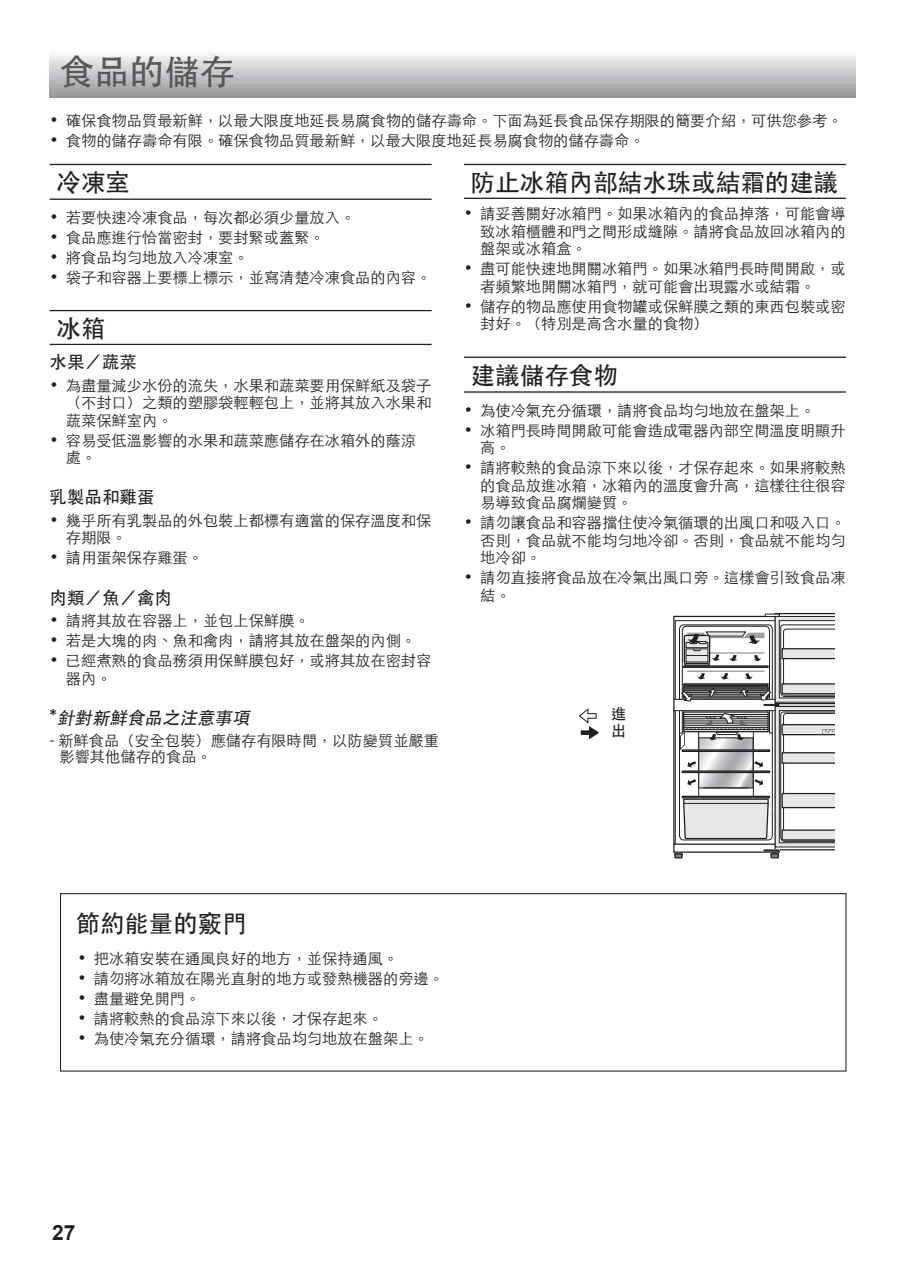
<style>
.page{position:relative;width:903px;height:1275px;background:#fff}
.page>*{position:absolute;margin:0;border:0;box-sizing:border-box;transform-origin:0 0}
.t1{font:500 35px "ST Heiti TC";color:#57585a}
.t2{font:500 24.5px "ST Heiti TC";color:#231f20}
.t3{font:700 21px "Arial";color:#231f20}
.t4{font:500 17.5px "ST Heiti TC";color:#231f20}
.t5{font:italic 500 17.5px "ST Heiti TC";color:#231f20}
.t6{font:300 15.22px/17.5px "ST Heiti TC";color:#231f20}
.t7{font:500 15.22px/16.6px "ST Heiti TC";color:#231f20}
.s1{font-style:normal}
</style>
<div class="page">
<hr style="left:50px;top:164px;width:382px;height:1px;background:#231f20">
<hr style="left:50px;top:199px;width:382px;height:1px;background:#231f20">
<hr style="left:50px;top:310px;width:382px;height:1px;background:#231f20">
<hr style="left:50px;top:344px;width:382px;height:1px;background:#231f20">
<svg style="left:579px;top:708px;width:19px;height:31px"></svg>
<div style="left:60px;top:893px;width:786px;height:178px;border:1px solid #231f20"></div>
<div style="left:50px;top:50px;width:805px;height:47px;background:linear-gradient(to bottom,#fcfcfd,#95979b)"></div>
<svg style="left:673px;top:613px;width:161px;height:246px"></svg>
<hr style="left:464px;top:164px;width:382px;height:1px;background:#231f20">
<hr style="left:464px;top:198px;width:382px;height:1px;background:#231f20">
<hr style="left:464px;top:357px;width:382px;height:1px;background:#231f20">
<hr style="left:464px;top:391px;width:382px;height:2px;background:#231f20">
<h1 class="t1" style="left:60px;top:52px;width:177px">食品的儲存</h1>
<p class="t6" style="left:50px;top:110px;width:794px">• 確保食物品質最新鮮，以最大限度地延長易腐食物的儲存壽命。下面為延長食品保存期限的簡要介紹，可供您參考。</p>
<p class="t6" style="left:50px;top:130px;width:596px">• 食物的儲存壽命有限。確保食物品質最新鮮，以最大限度地延長易腐食物的儲存壽命。</p>
<h2 class="t2" style="left:57px;top:169px;width:75px">冷凍室</h2>
<p class="t6" style="left:50px;top:207px;width:307px">• 若要快速冷凍食品，每次都必須少量放入。</p>
<p class="t6" style="left:50px;top:227px;width:277px">• 食品應進行恰當密封，要封緊或蓋緊。</p>
<p class="t6" style="left:50px;top:247px;width:201px">• 將食品均勻地放入冷凍室。</p>
<p class="t6" style="left:50px;top:267px;width:383px">• 袋子和容器上要標上標示，並寫清楚冷凍食品的內容。</p>
<h2 class="t2" style="left:57px;top:315px;width:51px">冰箱</h2>
<p class="t4" style="left:50px;top:352px;width:89px">水果／蔬菜</p>
<p class="t6" style="left:66px;top:375px;width:367px;text-align:justify;text-indent:-16px">• 為盡量減少水份的流失，水果和蔬菜要用保鮮紙及袋子（不封口）之類的塑膠袋輕輕包上，並將其放入水果和蔬菜保鮮室內。</p>
<p class="t6" style="left:66px;top:430px;width:352px;text-indent:-16px">• 容易受低溫影響的水果和蔬菜應儲存在冰箱外的蔭涼處。</p>
<p class="t4" style="left:50px;top:487px;width:107px">乳製品和雞蛋</p>
<p class="t6" style="left:66px;top:510px;width:367px;text-indent:-16px">• 幾乎所有乳製品的外包裝上都標有適當的保存溫度和保存期限。</p>
<p class="t6" style="left:50px;top:547px;width:155px">• 請用蛋架保存雞蛋。</p>
<p class="t4" style="left:50px;top:588px;width:124px">肉類／魚／禽肉</p>
<p class="t6" style="left:50px;top:610px;width:261px">• 請將其放在容器上，並包上保鮮膜。</p>
<p class="t6" style="left:50px;top:630px;width:368px">• 若是大塊的肉、魚和禽肉，請將其放在盤架的內側。</p>
<p class="t6" style="left:66px;top:650px;width:367px;text-indent:-16px">• 已經煮熟的食品務須用保鮮膜包好，或將其放在密封容器內。</p>
<p class="t5" style="left:50px;top:708px;width:205px"><span class="s1">*</span> 針對新鮮食品之注意事項</p>
<p class="t6" style="left:60px;top:730px;width:381px;line-height:16.8px;text-indent:-10px">- 新鮮食品（安全包裝）應儲存有限時間，以防變質並嚴重影響其他儲存的食品。</p>
<h2 class="t2" style="left:471px;top:169px;width:369px">防止冰箱內部結水珠或結霜的建議</h2>
<p class="t6" style="left:480px;top:204px;width:367px;text-align:justify;text-indent:-16px">• 請妥善關好冰箱門。如果冰箱內的食品掉落，可能會導致冰箱櫃體和門之間形成縫隙。請將食品放回冰箱內的盤架或冰箱盒。</p>
<p class="t6" style="left:480px;top:259px;width:367px;text-indent:-16px">• 盡可能快速地開關冰箱門。如果冰箱門長時間開啟，或者頻繁地開關冰箱門，就可能會出現露水或結霜。</p>
<p class="t6" style="left:480px;top:296px;width:367px;text-indent:-16px">• 儲存的物品應使用食物罐或保鮮膜之類的東西包裝或密封好。（特別是高含水量的食物）</p>
<h2 class="t2" style="left:471px;top:362px;width:148px">建議儲存食物</h2>
<p class="t6" style="left:464px;top:400px;width:353px">• 為使冷氣充分循環，請將食品均勻地放在盤架上。</p>
<p class="t6" style="left:480px;top:420px;width:367px;text-indent:-16px">• 冰箱門長時間開啟可能會造成電器內部空間溫度明顯升高。</p>
<p class="t6" style="left:480px;top:457px;width:367px;text-align:justify;text-indent:-16px">• 請將較熱的食品涼下來以後，才保存起來。如果將較熱的食品放進冰箱，冰箱內的溫度會升高，這樣往往很容易導致食品腐爛變質。</p>
<p class="t6" style="left:480px;top:512px;width:367px;text-align:justify;text-indent:-16px">• 請勿讓食品和容器擋住使冷氣循環的出風口和吸入口。否則，食品就不能均勻地冷卻。否則，食品就不能均勻地冷卻。</p>
<p class="t6" style="left:480px;top:567px;width:367px;text-indent:-16px">• 請勿直接將食品放在冷氣出風口旁。這樣會引致食品凍結。</p>
<p class="t7" style="left:611px;top:705px;width:17px">進出</p>
<h2 class="t2" style="left:75px;top:909px;width:173px">節約能量的竅門</h2>
<p class="t6" style="left:77px;top:948px;width:322px">• 把冰箱安裝在通風良好的地方，並保持通風。</p>
<p class="t6" style="left:77px;top:968px;width:368px">• 請勿將冰箱放在陽光直射的地方或發熱機器的旁邊。</p>
<p class="t6" style="left:77px;top:988px;width:124px">• 盡量避免開門。</p>
<p class="t6" style="left:77px;top:1008px;width:307px">• 請將較熱的食品涼下來以後，才保存起來。</p>
<p class="t6" style="left:77px;top:1028px;width:353px">• 為使冷氣充分循環，請將食品均勻地放在盤架上。</p>
<h3 class="t3" style="left:52px;top:1218px;width:25px">27</h3>
</div>
